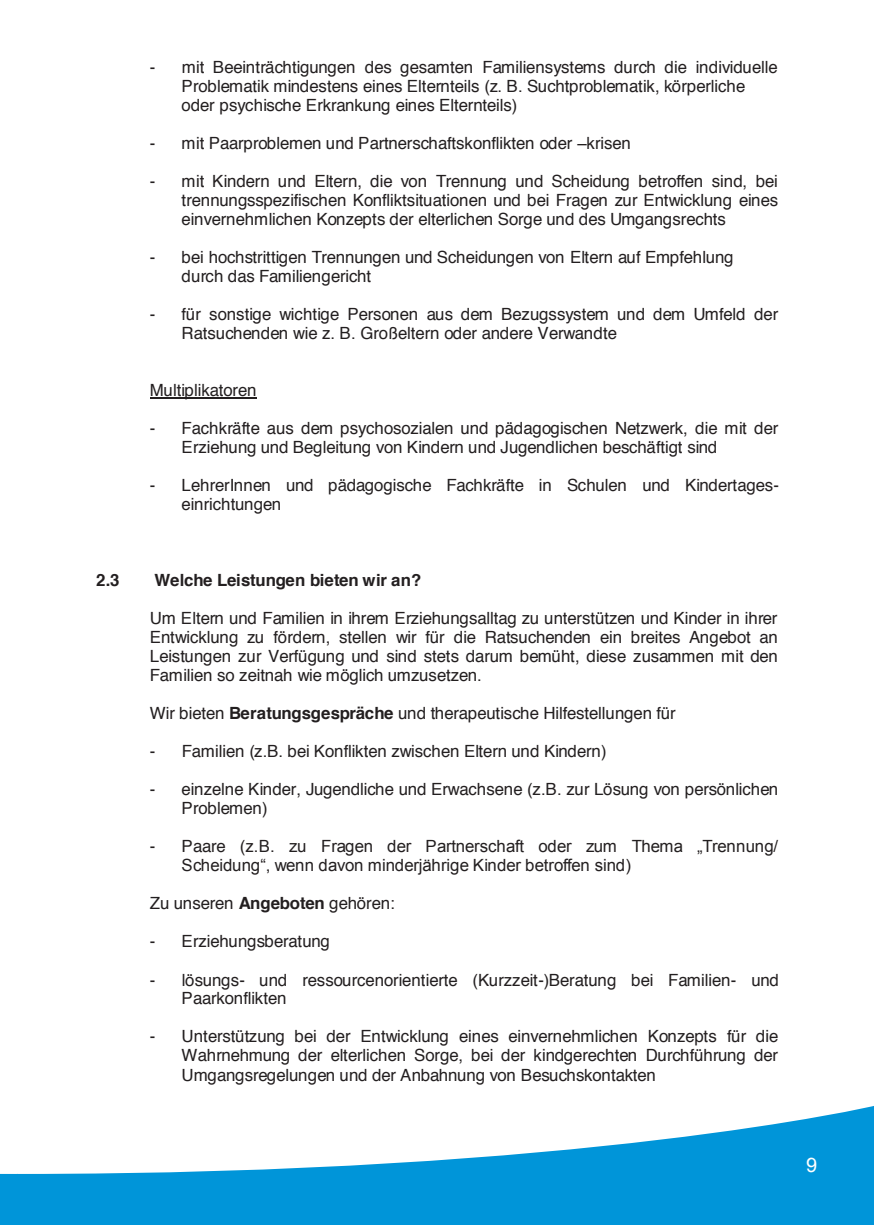
<style>
.page{position:relative;width:874px;height:1225px;background:#fff}
.page>*{position:absolute;margin:0;border:0;box-sizing:border-box;transform-origin:0 0}
.t1{font:20px "Arial";color:#fff}
.t2{font:16.8px/19.2px "Helvetica";letter-spacing:-.01em;color:#231f20}
.t3{font:16.8px/19.2px "Arial";letter-spacing:-.01em;color:#231f20}
.t4{font:700 16.8px "Helvetica";letter-spacing:-.005em;color:#231f20}
.s1{font-family:"Arial"}
.s2{font-weight:700}
.s3{font-family:"Helvetica"}
</style>
<div class="page">
<svg style="left:0;top:1173px;width:17px;height:52px"></svg>
<svg style="left:17px;top:1106px;width:856px;height:119px;fill:#0095d9"></svg>
<hr style="left:150px;top:398px;width:106px;height:1px;background:#231f20">
<p class="t2" style="left:181px;top:59px;width:597px;text-indent:-32px">- mit Beeinträchtigungen des gesamten Familiensystems durch die individuelle<br>Problematik mindestens eines Elternteils (z. B. Suchtproblematik, körperliche oder psychische Erkrankung eines Elternteils)</p>
<p class="t2" style="left:150px;top:135px;width:482px">- mit Paarproblemen und Partnerschaftskonflikten oder <span class="s1">–</span>krisen</p>
<p class="t2" style="left:181px;top:172px;width:597px;text-align:justify;text-indent:-32px">- mit Kindern und Eltern, die von Trennung und Scheidung betroffen sind, bei trennungsspezifischen Konfliktsituationen und bei Fragen zur Entwicklung eines einvernehmlichen Konzepts der elterlichen Sorge und des Umgangsrechts</p>
<p class="t2" style="left:181px;top:249px;width:553px;text-indent:-32px">- bei hochstrittigen Trennungen und Scheidungen von Eltern auf Empfehlung durch das Familiengericht</p>
<p class="t2" style="left:181px;top:306px;width:597px;line-height:18.6px;text-indent:-32px">- für sonstige wichtige Personen aus dem Bezugssystem und dem Umfeld der<br>Ratsuchenden wie z. B. Großeltern oder andere Verwandte</p>
<p class="t2" style="left:150px;top:382px;width:108px">Multiplikatoren</p>
<p class="t2" style="left:181px;top:420px;width:598px;line-height:18.6px;text-indent:-32px">- Fachkräfte aus dem psychosozialen und pädagogischen Netzwerk, die mit der<br>Erziehung und Begleitung von Kindern und Jugendlichen beschäftigt sind</p>
<p class="t2" style="left:181px;top:477px;width:598px;text-indent:-32px">- LehrerInnen und pädagogische Fachkräfte in Schulen und Kindertages&shy;einrichtungen</p>
<p class="t4" style="left:96px;top:573px;width:25px">2.3</p>
<p class="t4" style="left:154px;top:573px;width:268px">Welche Leistungen bieten wir an?</p>
<p class="t2" style="left:150px;top:610px;width:629px;text-align:justify">Um Eltern und Familien in ihrem Erziehungsalltag zu unterstützen und Kinder in ihrer Entwicklung zu fördern, stellen wir für die Ratsuchenden ein breites Angebot an Leistungen zur Verfügung und sind stets darum bemüht, diese zusammen mit den Familien so zeitnah wie möglich umzusetzen.</p>
<p class="t2" style="left:150px;top:704px;width:527px">Wir bieten <span class="s2">Beratungsgespräche</span> und therapeutische Hilfestellungen für</p>
<p class="t2" style="left:150px;top:743px;width:458px">- Familien (z.B. bei Konflikten zwischen Eltern und Kindern)</p>
<p class="t2" style="left:181px;top:781px;width:598px;text-indent:-32px">- einzelne Kinder, Jugendliche und Erwachsene (z.B. zur Lösung von persönlichen<br>Problemen)</p>
<p class="t3" style="left:181px;top:836px;width:597px;text-indent:-32px"><span class="s3">- Paare (z.</span>B. zu Fragen der Partnerschaft oder zum Thema „Trennung/<br>Scheidung“, wenn davon minderjährige Kinder betroffen sind)</p>
<p class="t2" style="left:150px;top:894px;width:246px">Zu unseren <span class="s2">Angeboten</span> gehören:</p>
<p class="t2" style="left:150px;top:933px;width:181px">- Erziehungsberatung</p>
<p class="t2" style="left:181px;top:971px;width:598px;line-height:18.6px;text-indent:-32px">- lösungs- und ressourcenorientierte (Kurzzeit-)Beratung bei Familien- und<br>Paarkonflikten</p>
<p class="t2" style="left:181px;top:1028px;width:598px;text-align:justify;text-indent:-32px">- Unterstützung bei der Entwicklung eines einvernehmlichen Konzepts für die Wahrnehmung der elterlichen Sorge, bei der kindgerechten Durchführung der Umgangsregelungen und der Anbahnung von Besuchskontakten</p>
<p class="t1" style="left:805px;top:1153px;width:13px">9</p>
</div>
